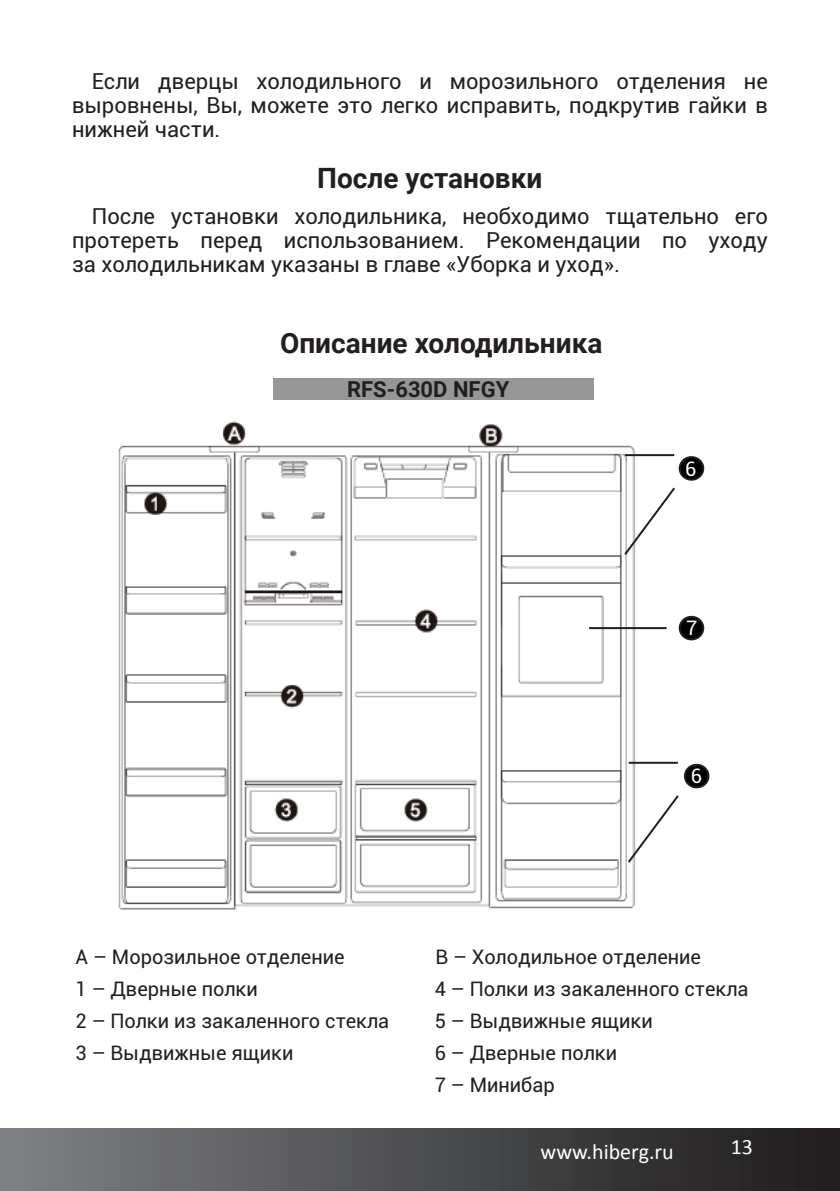
<style>
.page{position:relative;width:840px;height:1191px;background:#fff}
.page>*{position:absolute;margin:0;border:0;box-sizing:border-box;transform-origin:0 0}
.t1{font:700 28px "Roboto";color:#231f20}
.t2{font:22px/24.2px "Roboto";color:#231f20;text-align:justify}
.t3{font:22px "Calibri";color:#fff}
.t4{font:700 22px "Roboto";color:#231f20}
.t5{font:20px/32px "Roboto";color:#231f20}
.t6{font:20px "Roboto";color:#fff}
</style>
<div class="page">
<div style="left:0;top:1128px;width:839px;height:63px;background:linear-gradient(to right,#7e8184,#1e1b1c)"></div>
<img style="left:118px;top:421px;width:592px;height:489px">
<div style="left:273px;top:378px;width:319px;height:22px;background:#969696"></div>
<hr style="left:624px;top:454px;width:50px;height:2px;background:#231f20">
<svg style="left:622px;top:485px;width:54px;height:72px"></svg>
<hr style="left:588px;top:627px;width:78px;height:2px;background:#231f20">
<hr style="left:628px;top:762px;width:49px;height:2px;background:#231f20">
<svg style="left:625px;top:793px;width:55px;height:72px"></svg>
<div style="left:679px;top:457px;width:23px;height:23px;background:#000;border-radius:50%"></div>
<div style="left:678px;top:456px;width:25px;height:25px;border:2px solid #231f20;border-radius:50%"></div>
<div style="left:679px;top:617px;width:23px;height:22px;background:#000;border-radius:50%"></div>
<div style="left:678px;top:616px;width:25px;height:24px;border:2px solid #231f20;border-radius:50%"></div>
<div style="left:684px;top:765px;width:24px;height:22px;background:#000;border-radius:50%"></div>
<div style="left:683px;top:764px;width:26px;height:24px;border:2px solid #231f20;border-radius:50%"></div>
<p class="t2" style="left:72px;top:68px;width:697px;text-indent:20px">Если дверцы холодильного и морозильного отделения не выровнены, Вы, можете это легко исправить, подкрутив гайки в нижней части.</p>
<p class="t1" style="left:317px;top:158px;width:226px">После установки</p>
<p class="t2" style="left:72px;top:203px;width:697px;text-indent:20px">После установки холодильника, необходимо тщательно его протереть перед использованием. Рекомендации по уходу за холодильникам указаны в главе «Уборка и уход».</p>
<p class="t1" style="left:280px;top:323px;width:324px">Описание холодильника</p>
<p class="t4" style="left:347px;top:374px;width:163px">RFS-630D NFGY</p>
<p class="t6" style="left:684px;top:454px;width:13px">6</p>
<p class="t6" style="left:685px;top:614px;width:13px">7</p>
<p class="t6" style="left:690px;top:762px;width:13px">6</p>
<p class="t5" style="left:75px;top:939px;width:315px">A – Морозильное отделение<br>1 – Дверные полки<br>2 – Полки из закаленного стекла<br>3 – Выдвижные ящики</p>
<p class="t5" style="left:434px;top:939px;width:315px">В – Холодильное отделение<br>4 – Полки из закаленного стекла<br>5 – Выдвижные ящики<br>6 – Дверные полки<br>7 – Минибар</p>
<p class="t3" style="left:540px;top:1137px;width:135px">www.hiberg.ru</p>
<p class="t3" style="left:730px;top:1133px;width:24px">13</p>
</div>
